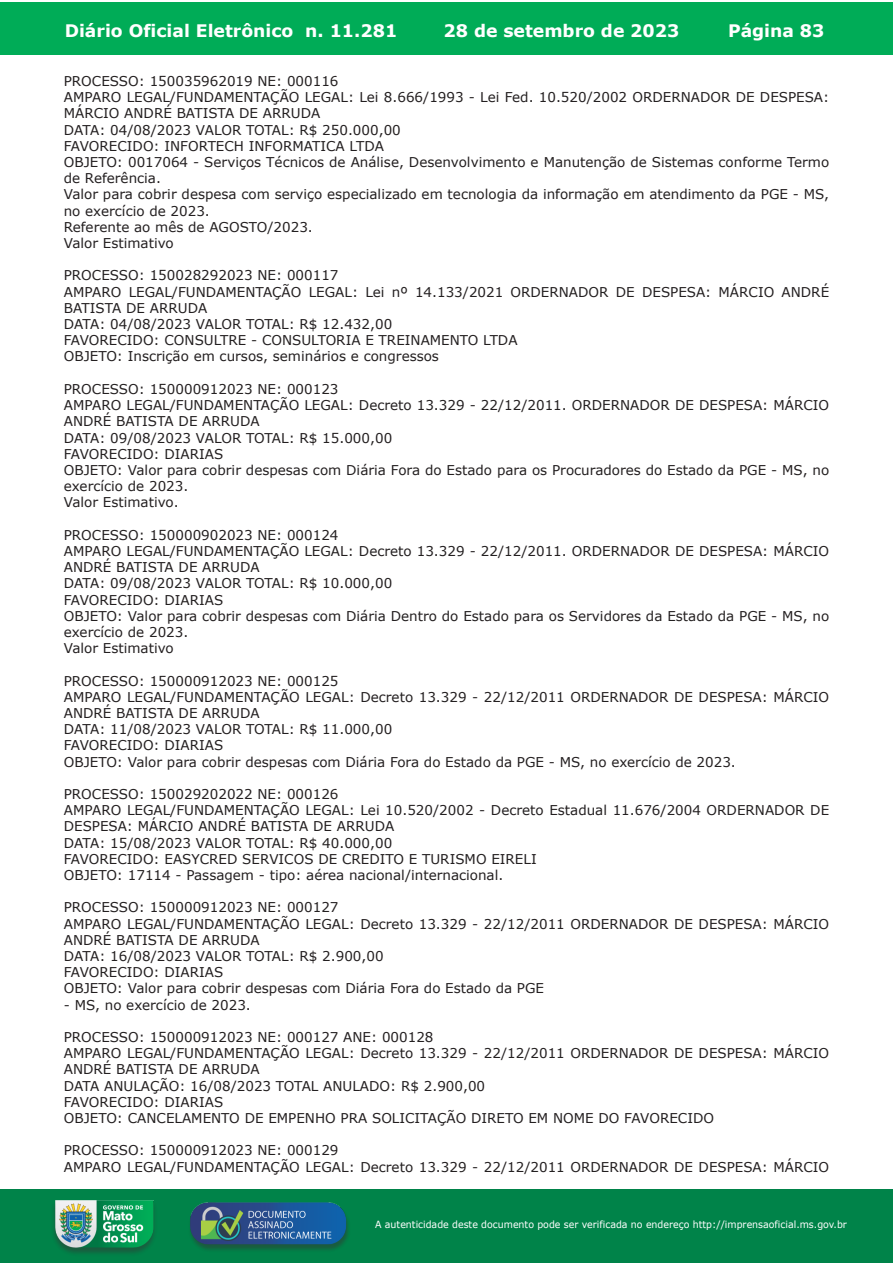
<style>
.page{position:relative;width:893px;height:1263px;background:#fff}
.page>*{position:absolute;margin:0;border:0;box-sizing:border-box;transform-origin:0 0}
.t1{font:700 17.25px "Verdana";color:#fff}
.t2{font:13.5px/16.2px "Verdana";color:#231f20}
.t3{font:9.9px "Verdana";color:#fff;scale:.95 1}
</style>
<div class="page">
<div style="left:0;top:2px;width:893px;height:53px;background:#00ac57"></div>
<div style="left:1px;top:1189px;width:892px;height:74px;background:#008349"></div>
<img style="left:49px;top:1198px;width:111px;height:61px">
<img style="left:185px;top:1201px;width:168px;height:54px">
<p class="t1" style="left:65px;top:18px;width:334px">Diário Oficial Eletrônico n. 11.281</p>
<p class="t1" style="left:444px;top:18px;width:237px">28 de setembro de 2023</p>
<p class="t1" style="left:728px;top:18px;width:98px">Página 83</p>
<p class="t2" style="left:64px;top:73px;width:767px">PROCESSO: 150035962019 NE: 000116<br>AMPARO LEGAL/FUNDAMENTAÇÃO LEGAL: Lei 8.666/1993 - Lei Fed. 10.520/2002 ORDERNADOR DE DESPESA:<br>MÁRCIO ANDRÉ BATISTA DE ARRUDA<br>DATA: 04/08/2023 VALOR TOTAL: R$ 250.000,00<br>FAVORECIDO: INFORTECH INFORMATICA LTDA<br>OBJETO: 0017064 - Serviços Técnicos de Análise, Desenvolvimento e Manutenção de Sistemas conforme Termo de Referência.<br>Valor para cobrir despesa com serviço especializado em tecnologia da informação em atendimento da PGE - MS, no exercício de 2023.<br>Referente ao mês de AGOSTO/2023.<br>Valor Estimativo</p>
<p class="t2" style="left:64px;top:267px;width:767px">PROCESSO: 150028292023 NE: 000117<br>AMPARO LEGAL/FUNDAMENTAÇÃO LEGAL: Lei nº 14.133/2021 ORDERNADOR DE DESPESA: MÁRCIO ANDRÉ BATISTA DE ARRUDA<br>DATA: 04/08/2023 VALOR TOTAL: R$ 12.432,00<br>FAVORECIDO: CONSULTRE - CONSULTORIA E TREINAMENTO LTDA<br>OBJETO: Inscrição em cursos, seminários e congressos</p>
<p class="t2" style="left:64px;top:381px;width:767px">PROCESSO: 150000912023 NE: 000123<br>AMPARO LEGAL/FUNDAMENTAÇÃO LEGAL: Decreto 13.329 - 22/12/2011. ORDERNADOR DE DESPESA: MÁRCIO ANDRÉ BATISTA DE ARRUDA<br>DATA: 09/08/2023 VALOR TOTAL: R$ 15.000,00<br>FAVORECIDO: DIARIAS<br>OBJETO: Valor para cobrir despesas com Diária Fora do Estado para os Procuradores do Estado da PGE - MS, no exercício de 2023.<br>Valor Estimativo.</p>
<p class="t2" style="left:64px;top:527px;width:767px">PROCESSO: 150000902023 NE: 000124<br>AMPARO LEGAL/FUNDAMENTAÇÃO LEGAL: Decreto 13.329 - 22/12/2011. ORDERNADOR DE DESPESA: MÁRCIO ANDRÉ BATISTA DE ARRUDA<br>DATA: 09/08/2023 VALOR TOTAL: R$ 10.000,00<br>FAVORECIDO: DIARIAS<br>OBJETO: Valor para cobrir despesas com Diária Dentro do Estado para os Servidores da Estado da PGE - MS, no exercício de 2023.<br>Valor Estimativo</p>
<p class="t2" style="left:64px;top:672px;width:767px">PROCESSO: 150000912023 NE: 000125<br>AMPARO LEGAL/FUNDAMENTAÇÃO LEGAL: Decreto 13.329 - 22/12/2011 ORDERNADOR DE DESPESA: MÁRCIO ANDRÉ BATISTA DE ARRUDA<br>DATA: 11/08/2023 VALOR TOTAL: R$ 11.000,00<br>FAVORECIDO: DIARIAS<br>OBJETO: Valor para cobrir despesas com Diária Fora do Estado da PGE - MS, no exercício de 2023.</p>
<p class="t2" style="left:64px;top:786px;width:767px">PROCESSO: 150029202022 NE: 000126<br>AMPARO LEGAL/FUNDAMENTAÇÃO LEGAL: Lei 10.520/2002 - Decreto Estadual 11.676/2004 ORDERNADOR DE DESPESA: MÁRCIO ANDRÉ BATISTA DE ARRUDA<br>DATA: 15/08/2023 VALOR TOTAL: R$ 40.000,00<br>FAVORECIDO: EASYCRED SERVICOS DE CREDITO E TURISMO EIRELI<br>OBJETO: 17114 - Passagem - tipo: aérea nacional/internacional.</p>
<p class="t2" style="left:64px;top:899px;width:767px">PROCESSO: 150000912023 NE: 000127<br>AMPARO LEGAL/FUNDAMENTAÇÃO LEGAL: Decreto 13.329 - 22/12/2011 ORDERNADOR DE DESPESA: MÁRCIO ANDRÉ BATISTA DE ARRUDA<br>DATA: 16/08/2023 VALOR TOTAL: R$ 2.900,00<br>FAVORECIDO: DIARIAS<br>OBJETO: Valor para cobrir despesas com Diária Fora do Estado da PGE</p>
<p class="t2" style="left:64px;top:996px;width:189px">- MS, no exercício de 2023.</p>
<p class="t2" style="left:64px;top:1029px;width:767px">PROCESSO: 150000912023 NE: 000127 ANE: 000128<br>AMPARO LEGAL/FUNDAMENTAÇÃO LEGAL: Decreto 13.329 - 22/12/2011 ORDERNADOR DE DESPESA: MÁRCIO ANDRÉ BATISTA DE ARRUDA<br>DATA ANULAÇÃO: 16/08/2023 TOTAL ANULADO: R$ 2.900,00<br>FAVORECIDO: DIARIAS<br>OBJETO: CANCELAMENTO DE EMPENHO PRA SOLICITAÇÃO DIRETO EM NOME DO FAVORECIDO</p>
<p class="t2" style="left:64px;top:1142px;width:767px">PROCESSO: 150000912023 NE: 000129<br>AMPARO LEGAL/FUNDAMENTAÇÃO LEGAL: Decreto 13.329 - 22/12/2011 ORDERNADOR DE DESPESA: MÁRCIO</p>
<p class="t3" style="left:375px;top:1218px;width:498px">A autenticidade deste documento pode ser verificada no endereço http://imprensaoficial.ms.gov.br</p>
</div>
